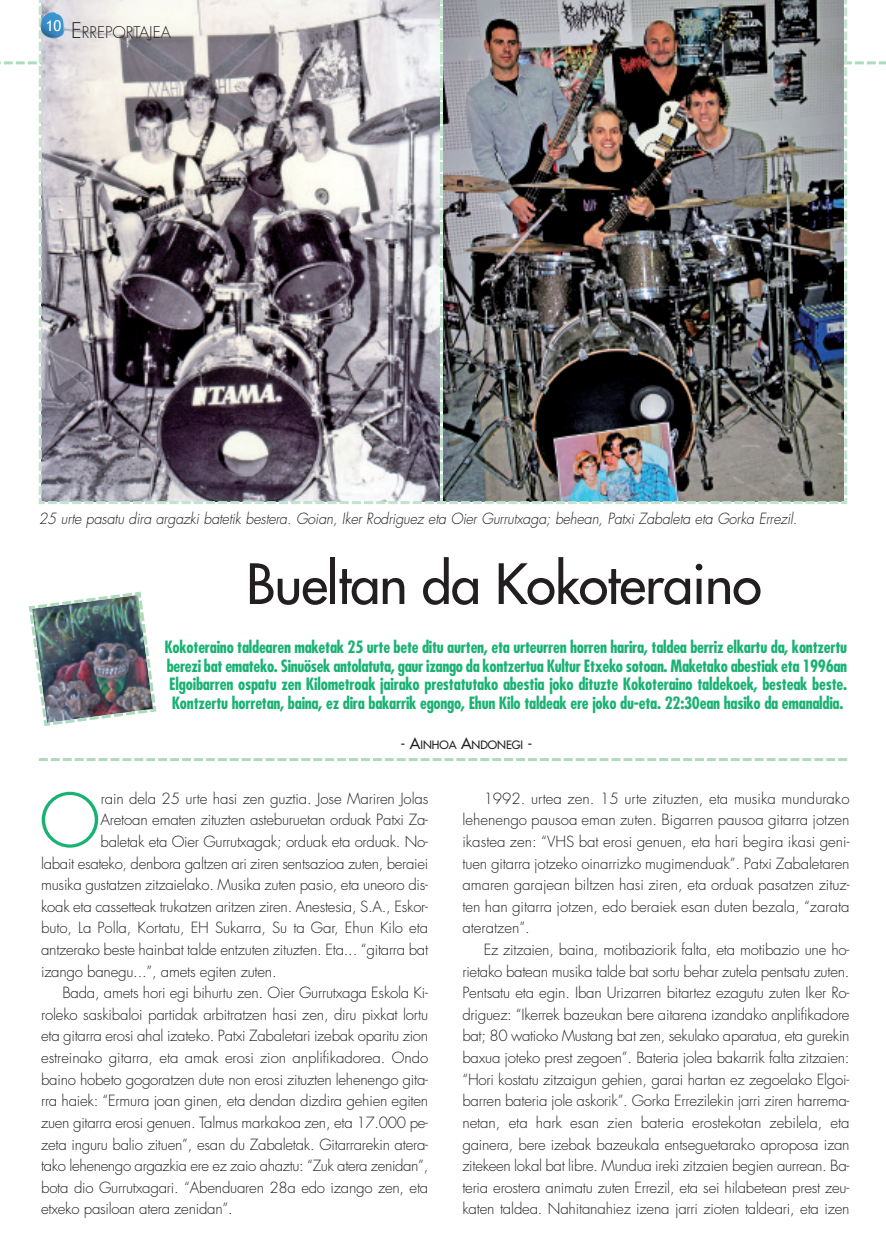
<style>
.page{position:relative;width:886px;height:1256px;background:#fff}
.page>*{position:absolute;margin:0;border:0;box-sizing:border-box;transform-origin:0 0}
.t1{font:300 72.3px "Futura";color:#19b273}
.t2{font:54px "Futura";letter-spacing:-.015em;color:#231f20}
.t3{font:700 condensed 16.5px/18.8px "Futura";letter-spacing:-.015em;color:#19b273;text-align:justify}
.t4{font:300 15.75px "Futura";color:#231f20}
.t5{font:300 15px/21.6px "Futura";letter-spacing:-.015em;color:#231f20;text-align:justify}
.t6{font:italic 300 15px "Futura";letter-spacing:-.01em;color:#231f20;scale:.95 1}
.t7{font:15px "Trebuchet MS";color:#fff}
.t8{font:11.25px "Futura";color:#231f20}
.s1{font-size:21px}
.s2{font-size:15px}
</style>
<div class="page">
<svg style="left:39px;top:758px;width:808px;height:3px"></svg>
<img style="left:28px;top:591px;width:129px;height:135px">
<img style="left:0;top:0;width:886px;height:505px">
<p class="t7" style="left:46px;top:17px;width:17px">10</p>
<p class="t4" style="left:71px;top:25px;width:101px"><span class="s1">E</span>RREPORTAJEA</p>
<p class="t6" style="left:39px;top:512px;width:799px">25 urte pasatu dira argazki batetik bestera. Goian, Iker Rodriguez eta Oier Gurrutxaga; behean, Patxi Zabaleta eta Gorka Errezil.</p>
<h2 class="t2" style="left:246px;top:557px;width:516px">Bueltan da Kokoteraino</h2>
<p class="t3" style="left:164px;top:639px;width:684px">Kokoteraino taldearen maketak 25 urte bete ditu aurten, eta urteurren horren harira, taldea berriz elkartu da, kontzertu berezi bat emateko. Sinuösek antolatuta, gaur izango da kontzertua Kultur Etxeko sotoan. Maketako abestiak eta 1996an Elgoibarren ospatu zen Kilometroak jairako prestatutako abestia joko dituzte Kokoteraino taldekoek, besteak beste.<br>Kontzertu horretan, baina, ez dira bakarrik egongo, Ehun Kilo taldeak ere joko du-eta. 22:30ean hasiko da emanaldia.</p>
<p class="t8" style="left:400px;top:739px;width:133px"><span class="s2">- A</span>INHOA <span class="s2">A</span>NDONEGI <span class="s2">-</span></p>
<h1 class="t1" style="left:39px;top:787px;width:63px">O</h1>
<p class="t5" style="left:101px;top:788px;width:329px">rain dela 25 urte hasi zen guztia. Jose Mariren Jolas</p>
<p class="t5" style="left:100px;top:810px;width:329px">Aretoan ematen zituzten asteburuetan orduak Patxi Za-</p>
<p class="t5" style="left:100px;top:831px;width:329px">baletak eta Oier Gurrutxagak; orduak eta orduak. No-</p>
<p class="t5" style="left:41px;top:853px;width:388px">labait esateko, denbora galtzen ari ziren sentsazioa zuten, beraiei</p>
<p class="t5" style="left:41px;top:875px;width:388px">musika gustatzen zitzaielako. Musika zuten pasio, eta uneoro dis-</p>
<p class="t5" style="left:41px;top:896px;width:388px">koak eta cassetteak trukatzen aritzen ziren. Anestesia, S.A., Eskor-</p>
<p class="t5" style="left:41px;top:918px;width:388px">buto, La Polla, Kortatu, EH Sukarra, Su ta Gar, Ehun Kilo eta</p>
<p class="t5" style="left:41px;top:939px;width:388px">antzerako beste hainbat talde entzuten zituzten. Eta... “gitarra bat</p>
<p class="t5" style="left:41px;top:961px;width:237px">izango banegu...”, amets egiten zuten.</p>
<p class="t5" style="left:62px;top:983px;width:367px">Bada, amets hori egi bihurtu zen. Oier Gurrutxaga Eskola Ki-</p>
<p class="t5" style="left:41px;top:1004px;width:388px">roleko saskibaloi partidak arbitratzen hasi zen, diru pixkat lortu</p>
<p class="t5" style="left:41px;top:1026px;width:388px">eta gitarra erosi ahal izateko. Patxi Zabaletari izebak oparitu zion</p>
<p class="t5" style="left:41px;top:1047px;width:388px">estreinako gitarra, eta amak erosi zion anplifikadorea. Ondo</p>
<p class="t5" style="left:41px;top:1069px;width:388px">baino hobeto gogoratzen dute non erosi zituzten lehenengo gita-</p>
<p class="t5" style="left:41px;top:1091px;width:388px">rra haiek: “Ermura joan ginen, eta dendan dizdira gehien egiten</p>
<p class="t5" style="left:41px;top:1112px;width:388px">zuen gitarra erosi genuen. Talmus markakoa zen, eta 17.000 pe-</p>
<p class="t5" style="left:41px;top:1134px;width:388px">zeta inguru balio zituen”, esan du Zabaletak. Gitarrarekin atera-</p>
<p class="t5" style="left:41px;top:1155px;width:388px">tako lehenengo argazkia ere ez zaio ahaztu: “Zuk atera zenidan”,</p>
<p class="t5" style="left:41px;top:1177px;width:388px">bota dio Gurrutxagari. “Abenduaren 28a edo izango zen, eta</p>
<p class="t5" style="left:41px;top:1199px;width:193px">etxeko pasiloan atera zenidan”.</p>
<p class="t5" style="left:462px;top:788px;width:388px;text-indent:21px">1992. urtea zen. 15 urte zituzten, eta musika mundurako lehenengo pausoa eman zuten. Bigarren pausoa gitarra jotzen ikastea zen: “VHS bat erosi genuen, eta hari begira ikasi geni&shy;tuen gitarra jotzeko oinarrizko mugimenduak”. Patxi Zabaletaren amaren garajean biltzen hasi ziren, eta orduak pasatzen zituz&shy;ten han gitarra jotzen, edo beraiek esan duten bezala, “zarata ateratzen”.</p>
<p class="t5" style="left:462px;top:939px;width:388px;text-indent:21px">Ez zitzaien, baina, motibaziorik falta, eta motibazio une ho&shy;rietako batean musika talde bat sortu behar zutela pentsatu zuten.<br>Pentsatu eta egin. Iban Urizarren bitartez ezagutu zuten Iker Ro&shy;driguez: “Ikerrek bazeukan bere aitarena izandako anplifikadore bat; 80 watioko Mustang bat zen, sekulako aparatua, eta gurekin baxua joteko prest zegoen”. Bateria jolea bakarrik falta zitzaien: “Hori kostatu zitzaigun gehien, garai hartan ez zegoelako Elgoi&shy;barren bateria jole askorik”. Gorka Errezilekin jarri ziren harrema&shy;netan, eta hark esan zien bateria erostekotan zebilela, eta gainera, bere izebak bazeukala entseguetarako aproposa izan zitekeen lokal bat libre. Mundua ireki zitzaien begien aurrean. Ba&shy;teria erostera animatu zuten Errezil, eta sei hilabetean prest zeu&shy;katen taldea. Nahitanahiez izena jarri zioten taldeari, eta izen</p>
</div>
